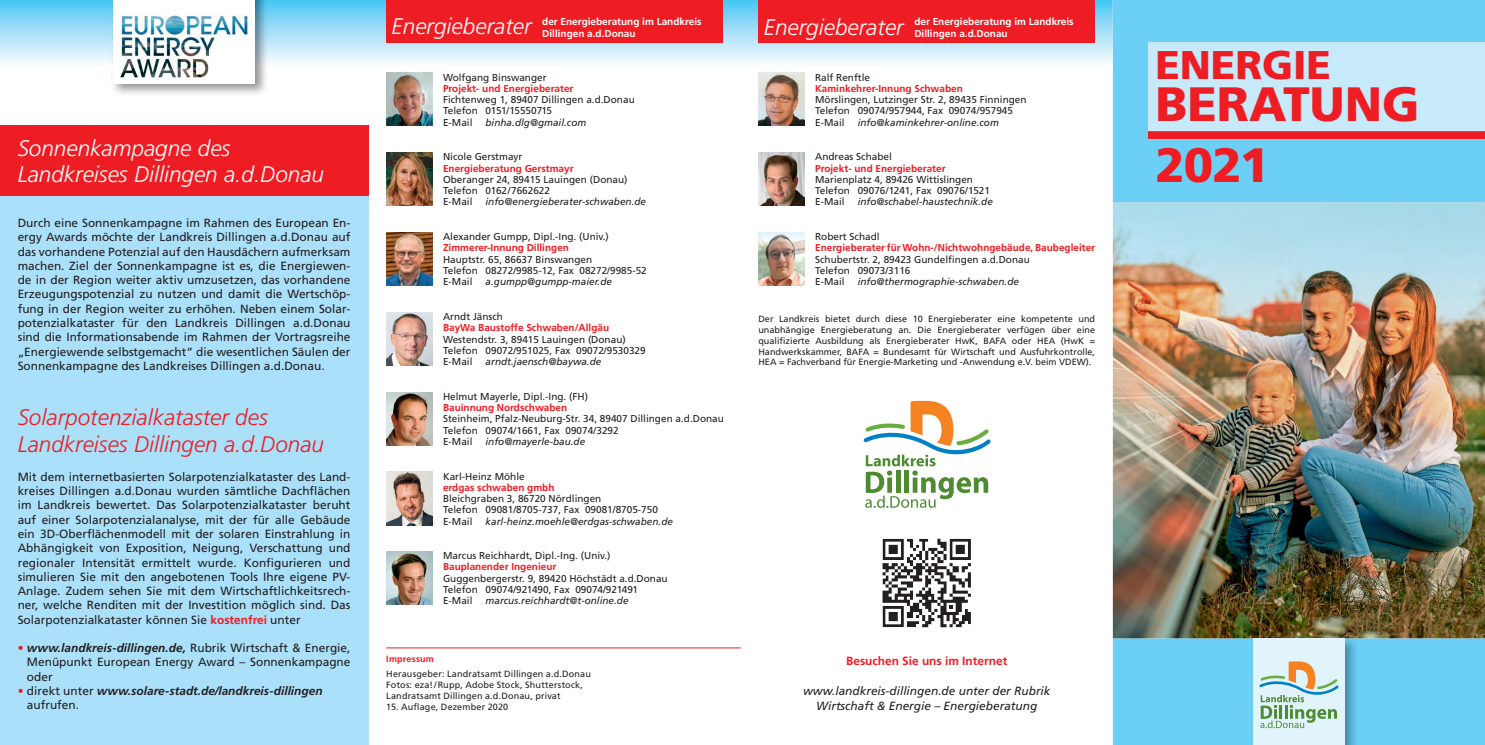
<style>
.page{position:relative;width:1485px;height:745px;background:#fff}
.page>*{position:absolute;margin:0;border:0;box-sizing:border-box;transform-origin:0 0}
.t1{font:900 48.12px/60.1px "Frutiger LT Std";color:#ee1d23}
.t2{font:900 40px "Frutiger LT Std";color:#ee1d23}
.t3{font:italic 300 22.5px/26.2px "Frutiger LT Std";color:#fff}
.t4{font:italic 300 22.5px/27px "Frutiger LT Std";color:#ee1d23}
.t5{font:11.88px/14.2px "Frutiger LT Std";color:#231f20;text-align:justify}
.t6{font:italic 11.88px/15px "Frutiger LT Std";color:#231f20;text-align:center}
.t7{font:italic 700 11.88px/14.2px "Frutiger LT Std";color:#231f20}
.t8{font:700 11.88px "Frutiger LT Std";color:#ee1d23}
.t9{font:10px/11.2px "Frutiger LT Std";color:#231f20}
.t10{font:700 10px "Frutiger LT Std";color:#ee1d23}
.t11{font:italic 10px "Frutiger LT Std";color:#231f20}
.t12{font:700 10px/11.2px "Frutiger LT Std";color:#fff}
.t13{font:9px/10.9px "Frutiger LT Std";letter-spacing:.015em;color:#231f20}
.t14{font:700 9px "Frutiger LT Std";letter-spacing:.02em;color:#ee1d23}
.s1{font-weight:700;color:#ee1d23}
.s2{color:#ee1d23}
.s3{font-weight:700;font-style:italic}
.s4{font-weight:400;font-style:normal;color:#ee1d23}
.s5{font-weight:400;font-style:normal}
</style>
<div class="page">
<div style="left:0;top:196px;width:369px;height:548px;background:#aae0f9"></div>
<div style="left:0;top:125px;width:369px;height:71px;background:#ee1d23"></div>
<hr style="left:386px;top:647px;width:355px;height:1px;background:#ee1d23">
<img style="left:1113px;top:202px;width:372px;height:436px">
<div style="left:1113px;top:0;width:372px;height:202px;background:#6bcff6"></div>
<div style="left:1113px;top:638px;width:372px;height:106px;background:#6bcff6"></div>
<div style="left:1148px;top:131px;width:337px;height:7px;background:#ee1d23"></div>
<div style="left:1148px;top:43px;width:337px;height:88px;background:#c6eafa"></div>
<img style="left:1250px;top:635px;width:107px;height:109px">
<div style="left:1253px;top:638px;width:91px;height:106px;background:#e1f4fc"></div>
<svg style="left:1259px;top:661px;width:79px;height:66px"></svg>
<svg style="left:0;top:0;width:1113px;height:64px;background:#bbe7f9"></svg>
<svg style="left:882px;top:538px;width:89px;height:90px"></svg>
<svg style="left:864px;top:400px;width:126px;height:107px"></svg>
<div style="left:758px;top:0;width:337px;height:43px;background:#ee1d23"></div>
<div style="left:386px;top:0;width:337px;height:43px;background:#ee1d23"></div>
<img style="left:386px;top:551px;width:46px;height:53px">
<img style="left:758px;top:73px;width:46px;height:53px">
<img style="left:758px;top:152px;width:46px;height:54px">
<img style="left:758px;top:232px;width:46px;height:53px">
<img style="left:111px;top:0;width:157px;height:94px">
<div style="left:113px;top:0;width:142px;height:83px;background:#fff"></div>
<img style="left:120px;top:15px;width:128px;height:63px">
<img style="left:386px;top:73px;width:46px;height:53px">
<img style="left:386px;top:152px;width:46px;height:54px">
<img style="left:386px;top:312px;width:46px;height:53px">
<img style="left:386px;top:232px;width:46px;height:53px">
<img style="left:386px;top:392px;width:46px;height:53px">
<img style="left:386px;top:471px;width:46px;height:53px">
<h3 class="t3" style="left:18px;top:135px;width:308px">Sonnenkampagne des<br>Landkreises Dillingen a.d.Donau</h3>
<p class="t5" style="left:18px;top:216px;width:334px">Durch eine Sonnenkampagne im Rahmen des European En&shy;ergy Awards möchte der Landkreis Dillingen a.d.Donau auf das vorhandene Potenzial auf den Hausdächern aufmerksam machen. Ziel der Sonnenkampagne ist es, die Energiewen&shy;de in der Region weiter aktiv umzusetzen, das vorhandene Erzeugungspotenzial zu nutzen und damit die Wertschöp&shy;fung in der Region weiter zu erhöhen. Neben einem Solar&shy;potenzialkataster für den Landkreis Dillingen a.d.Donau sind die Informationsabende im Rahmen der Vortragsreihe „Energie wende selbstgemacht“ die wesentlichen Säulen der Sonnenkampagne des Landkreises Dillingen a.d.Donau.</p>
<h3 class="t4" style="left:18px;top:404px;width:308px">Solarpotenzialkataster des<br>Landkreises Dillingen a.d.Donau</h3>
<p class="t5" style="left:18px;top:469px;width:334px">Mit dem internetbasierten Solarpotenzialkataster des Land&shy;kreises Dillingen a.d.Donau wurden sämtliche Dachflächen im Landkreis bewertet. Das Solarpotenzialkataster beruht auf einer Solarpotenzialanalyse, mit der für alle Gebäude ein 3D-Oberflächenmodell mit der solaren Einstrahlung in Abhängigkeit von Exposition, Neigung, Verschattung und regionaler Intensität ermittelt wurde. Konfigurieren und simulieren Sie mit den angebotenen Tools Ihre eigene PV-Anlage. Zudem sehen Sie mit dem Wirtschaftlichkeitsrech&shy;ner, welche Renditen mit der Investition möglich sind. Das Solarpotenzialkataster können Sie <span class="s1">kostenfrei</span> unter</p>
<p class="t5" style="left:27px;top:640px;width:325px;text-indent:-9px"><span class="s2">•</span> <span class="s3">www.landkreis-dillingen.de,</span> Rubrik Wirtschaft &amp; Energie, Menüpunkt European Energy Award – Sonnenkampagne oder</p>
<p class="t7" style="left:27px;top:683px;width:297px;text-indent:-9px"><span class="s4">•</span> <span class="s5">direkt unter</span> www.solare-stadt.de/landkreis-dillingen <span class="s5">aufrufen.</span></p>
<h3 class="t3" style="left:392px;top:13px;width:141px">Energieberater</h3>
<p class="t12" style="left:542px;top:16px;width:161px">der Energieberatung im Landkreis<br>Dillingen a.d.Donau</p>
<p class="t9" style="left:443px;top:71px;width:105px">Wolfgang Binswanger</p>
<p class="t10" style="left:443px;top:82px;width:132px">Projekt- und Energieberater</p>
<p class="t9" style="left:443px;top:94px;width:193px">Fichtenweg 1, 89407 Dillingen a.d.Donau<br>Telefon 0151/15550715<br>E-Mail</p>
<p class="t11" style="left:485px;top:116px;width:102px">binha.dlg@gmail.com</p>
<p class="t9" style="left:443px;top:151px;width:81px">Nicole Gerstmayr</p>
<p class="t10" style="left:443px;top:162px;width:132px">Energieberatung Gerstmayr</p>
<p class="t9" style="left:443px;top:174px;width:186px">Oberanger 24, 89415 Lauingen (Donau)<br>Telefon 0162/7662622<br>E-Mail</p>
<p class="t11" style="left:485px;top:196px;width:162px">info@energieberater-schwaben.de</p>
<p class="t9" style="left:443px;top:231px;width:167px">Alexander Gumpp, Dipl.-Ing. (Univ.)</p>
<p class="t10" style="left:443px;top:242px;width:127px">Zimmerer-Innung Dillingen</p>
<p class="t9" style="left:443px;top:253px;width:205px">Hauptstr. 65, 86637 Binswangen<br>Telefon 08272/9985-12, Fax 08272/9985-52<br>E-Mail</p>
<p class="t11" style="left:485px;top:276px;width:128px">a.gumpp@gumpp-maier.de</p>
<p class="t9" style="left:443px;top:311px;width:61px">Arndt Jänsch</p>
<p class="t10" style="left:443px;top:322px;width:168px">BayWa Baustoffe Schwaben/Allgäu</p>
<p class="t9" style="left:443px;top:333px;width:204px">Westendstr. 3, 89415 Lauingen (Donau)<br>Telefon 09072/951025, Fax 09072/9530329<br>E-Mail</p>
<p class="t11" style="left:485px;top:355px;width:117px">arndt.jaensch@baywa.de</p>
<p class="t9" style="left:443px;top:390px;width:147px">Helmut Mayerle, Dipl.-Ing. (FH)</p>
<p class="t10" style="left:443px;top:401px;width:126px">Bauinnung Nordschwaben</p>
<p class="t9" style="left:443px;top:413px;width:282px">Steinheim, Pfalz-Neuburg-Str. 34, 89407 Dillingen a.d.Donau<br>Telefon 09074/1661, Fax 09074/3292<br>E-Mail</p>
<p class="t11" style="left:485px;top:435px;width:101px">info@mayerle-bau.de</p>
<p class="t9" style="left:443px;top:470px;width:83px">Karl-Heinz Möhle</p>
<p class="t10" style="left:443px;top:481px;width:113px">erdgas schwaben gmbh</p>
<p class="t9" style="left:443px;top:493px;width:216px">Bleichgraben 3, 86720 Nördlingen<br>Telefon 09081/8705-737, Fax 09081/8705-750<br>E-Mail</p>
<p class="t11" style="left:485px;top:515px;width:189px">karl-heinz.moehle@erdgas-schwaben.de</p>
<p class="t9" style="left:443px;top:549px;width:169px">Marcus Reichhardt, Dipl.-Ing. (Univ.)</p>
<p class="t10" style="left:443px;top:560px;width:115px">Bauplanender Ingenieur</p>
<p class="t9" style="left:443px;top:572px;width:226px">Guggenbergerstr. 9, 89420 Höchstädt a.d.Donau<br>Telefon 09074/921490, Fax 09074/921491<br>E-Mail</p>
<p class="t11" style="left:485px;top:594px;width:145px">marcus.reichhardt@t-online.de</p>
<p class="t14" style="left:386px;top:653px;width:49px">Impressum</p>
<p class="t13" style="left:386px;top:668px;width:206px">Herausgeber: Landratsamt Dillingen a.d.Donau<br>Fotos: eza! / Rupp, Adobe Stock, Shutterstock,<br>Landratsamt Dillingen a.d.Donau, privat</p>
<p class="t13" style="left:386px;top:700px;width:123px">15. Auflage, Dezember 2020</p>
<h3 class="t3" style="left:764px;top:14px;width:141px">Energieberater</h3>
<p class="t12" style="left:914px;top:16px;width:161px">der Energieberatung im Landkreis</p>
<p class="t12" style="left:914px;top:27px;width:95px">Dillingen a.d.Donau</p>
<p class="t9" style="left:815px;top:71px;width:57px">Ralf Renftle</p>
<p class="t10" style="left:815px;top:82px;width:149px">Kaminkehrer-Innung Schwaben</p>
<p class="t9" style="left:815px;top:94px;width:213px">Mörslingen, Lutzinger Str. 2, 89435 Finningen<br>Telefon 09074/957944, Fax 09074/957945<br>E-Mail</p>
<p class="t11" style="left:857px;top:116px;width:143px">info@kaminkehrer-online.com</p>
<p class="t9" style="left:815px;top:151px;width:78px">Andreas Schabel</p>
<p class="t10" style="left:815px;top:162px;width:132px">Projekt- und Energieberater</p>
<p class="t9" style="left:815px;top:174px;width:176px">Marienplatz 4, 89426 Wittislingen<br>Telefon 09076/1241, Fax 09076/1521<br>E-Mail</p>
<p class="t11" style="left:857px;top:196px;width:137px">info@schabel-haustechnik.de</p>
<p class="t9" style="left:815px;top:231px;width:66px">Robert Schadl</p>
<p class="t10" style="left:815px;top:242px;width:281px">Energieberater für Wohn-/Nichtwohngebäude, Baubegleiter</p>
<p class="t9" style="left:815px;top:253px;width:216px">Schubertstr. 2, 89423 Gundelfingen a.d.Donau<br>Telefon 09073/3116<br>E-Mail</p>
<p class="t11" style="left:857px;top:276px;width:163px">info@thermographie-schwaben.de</p>
<p class="t13" style="left:758px;top:313px;width:338px;text-align:justify">Der Landkreis bietet durch diese 10 Energieberater eine kompetente und unabhängige Energieberatung an. Die Energieberater verfügen über eine qualifizierte Ausbildung als Energieberater HwK, BAFA oder HEA (HwK = Handwerkskammer, BAFA = Bundesamt für Wirtschaft und Ausfuhrkontrolle, HEA = Fachverband für Energie-Marketing und -Anwendung e.V. beim VDEW).</p>
<p class="t8" style="left:846px;top:653px;width:163px">Besuchen Sie uns im Internet</p>
<p class="t6" style="left:803px;top:682px;width:249px">www.landkreis-dillingen.de unter der Rubrik<br>Wirtschaft &amp; Energie – Energieberatung</p>
<h2 class="t2" style="left:1155px;top:41px;width:177px">ENERGIE</h2>
<h1 class="t1" style="left:1155px;top:74px;width:266px">BERATUNG<br>2021</h1>
</div>
